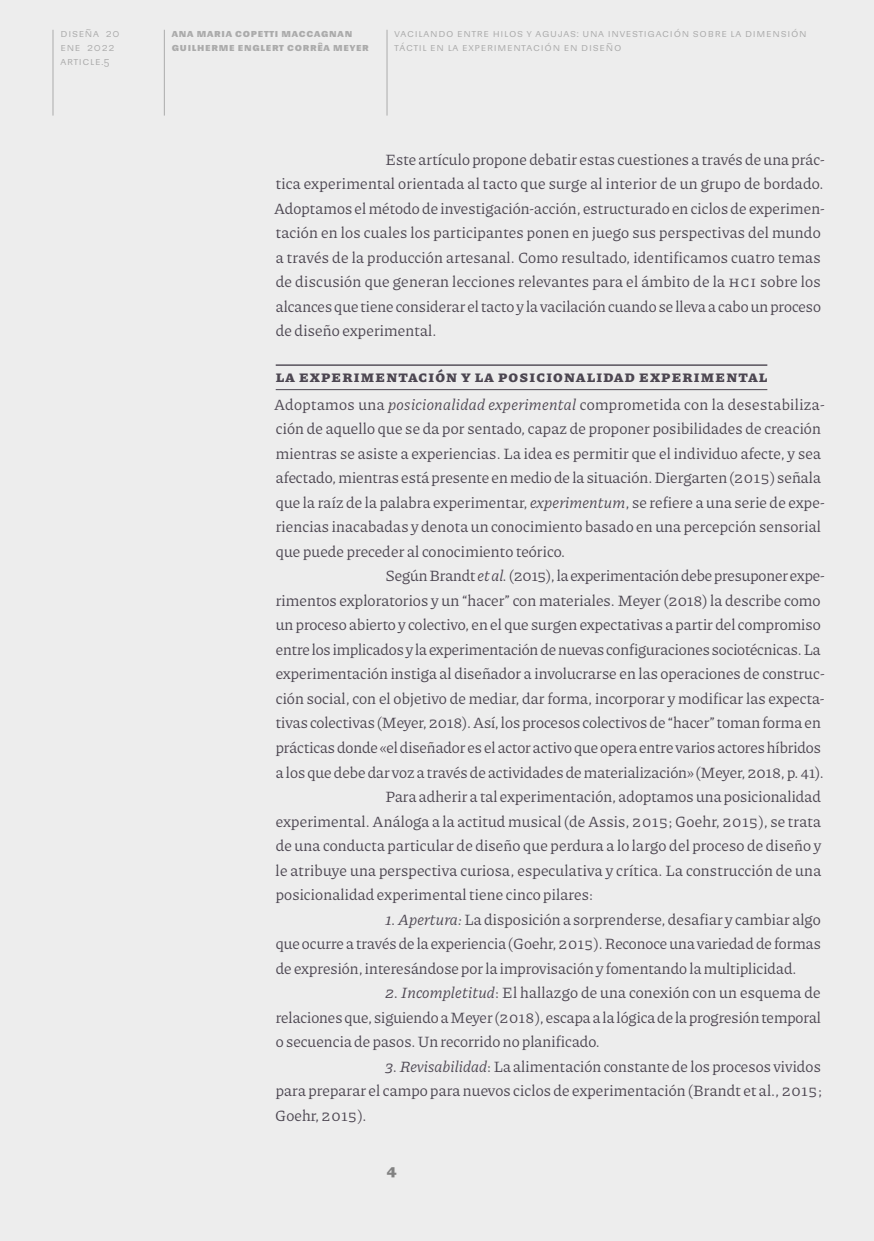
<style>
.page{position:relative;width:874px;height:1241px;background:#fff}
.page>*{position:absolute;margin:0;border:0;box-sizing:border-box;transform-origin:0 0}
.Texto_con_sangría{font:15.75px/24.5px "Piazzolla";color:#4c4651;text-align:justify}
.Texto_sin_sangría{font:15.75px/24.5px "Piazzolla";letter-spacing:.01em;color:#4c4651}
.Subtítulo_1{font:800 15.75px "Piazzolla";letter-spacing:.135em;color:#4c4651}
.t1{font:700 14px "Sudamerican Grotesk";color:#828282}
.t2{font:10.5px/14px "Sudamerican Grotesk";letter-spacing:.07em;color:#ababab}
.t3{font:700 10.5px/14px "Sudamerican Grotesk";letter-spacing:.07em;color:#ababab}
.s1{font-style:italic}
</style>
<div class="page">
<div style="left:0;top:0;width:873px;height:1240px;background:#ededed"></div>
<hr style="left:52px;top:30px;width:1px;height:85px;background:#ababab">
<hr style="left:164px;top:30px;width:1px;height:85px;background:#ababab">
<hr style="left:386px;top:30px;width:1px;height:85px;background:#ababab">
<hr style="left:275px;top:389px;width:492px;height:1px;background:#4c4651">
<hr style="left:275px;top:364px;width:492px;height:2px;background:#4c4651">
<p class="t2" style="left:60px;top:26px;width:61px">Diseña 20 ene 2022 article.5</p>
<p class="t3" style="left:172px;top:26px;width:198px;text-indent:149px">gnan<br>Guilherme Englert Corrêa Meyer</p>
<p class="t2" style="left:394px;top:26px;width:413px">Vacilando entre hilos y agujas: una investigación sobre la dimensión táctil en la experimentación en diseño</p>
<p class="t3" style="left:172px;top:26px;width:129px">Ana Maria Copetti Macca</p>
<p class="Texto_con_sangría" style="left:274px;top:146px;width:551px;text-align:left;text-indent:111px">Este artículo propone debatir estas cuestiones a través de una prác&shy;tica experimental orientada al tacto que surge al interior de un grupo de bordado.<br>Adoptamos el método de investigación-acción, estructurado en ciclos de experimen&shy;tación en los cuales los participantes ponen en juego sus perspectivas del mundo a través de la producción artesanal. Como resultado, identificamos cuatro temas de discusión que generan lecciones relevantes para el ámbito de la HCI sobre los alcances que tiene considerar el tacto y la vacilación cuando se lleva a cabo un proceso de diseño experimental.</p>
<p class="Subtítulo_1" style="left:275px;top:365px;width:489px">La experimentación y la posicionalidad experimental</p>
<p class="Texto_sin_sangría" style="left:274px;top:391px;width:551px">Adoptamos una <span class="s1">posicionalidad experimental</span> comprometida con la desestabiliza&shy;ción de aquello que se da por sentado, capaz de proponer posibilidades de creación mientras se asiste a experiencias. La idea es permitir que el individuo afecte, y sea afectado, mientras está presente en medio de la situación. Diergarten (2015) señala que la raíz de la palabra experimentar, <span class="s1">experimentum</span>, se refiere a una serie de expe&shy;riencias inacabadas y denota un conocimiento basado en una percepción sensorial que puede preceder al conocimiento teórico.</p>
<p class="Texto_con_sangría" style="left:275px;top:563px;width:550px;text-align:left;text-indent:110px">Según Brandt <span class="s1">et al.</span> (2015), la experimentación debe presuponer expe&shy;rimentos exploratorios y un “hacer” con materiales. Meyer (2018) la describe como un proceso abierto y colectivo, en el que surgen expectativas a partir del compromiso entre los implicados y la experimentación de nuevas configuraciones sociotécnicas. La experimentación instiga al diseñador a involucrarse en las operaciones de construc&shy;ción social, con el objetivo de mediar, dar forma, incorporar y modificar las expecta&shy;tivas colectivas (Meyer, 2018). Así, los procesos colectivos de “hacer” toman forma en prácticas donde «el diseñador es el actor activo que opera entre varios actores híbridos a los que debe dar voz a través de actividades de materialización» (Meyer, 2018, p. 41).</p>
<p class="Texto_con_sangría" style="left:275px;top:783px;width:547px;text-indent:110px">Para adherir a tal experimentación, adoptamos una posicionalidad experimental. Análoga a la actitud musical (de Assis, 2015; Goehr, 2015), se trata de una conducta particular de diseño que perdura a lo largo del proceso de diseño y le atribuye una perspectiva curiosa, especulativa y crítica. La construcción de una posicionalidad experimental tiene cinco pilares:</p>
<p class="Texto_con_sangría" style="left:275px;top:906px;width:546px;text-indent:110px"><span class="s1">1. Apertura:</span> La disposición a sorprenderse, desafiar y cambiar algo que ocurre a través de la experiencia (Goehr, 2015). Reconoce una variedad de formas de expresión, interesándose por la improvisación y fomentando la multiplicidad.</p>
<p class="Texto_con_sangría" style="left:275px;top:979px;width:546px;text-indent:109px"><span class="s1">2. Incompletitud</span>: El hallazgo de una conexión con un esquema de relaciones que, siguiendo a Meyer (2018), escapa a la lógica de la progresión temporal o secuencia de pasos. Un recorrido no planificado.</p>
<p class="Texto_con_sangría" style="left:275px;top:1053px;width:548px;text-indent:110px"><span class="s1">3. Revisabilidad</span>: La alimentación constante de los procesos vividos para preparar el campo para nuevos ciclos de experimentación (Brandt et al., 2015; Goehr, 2015).</p>
<p class="t1" style="left:386px;top:1158px;width:12px">4</p>
</div>
